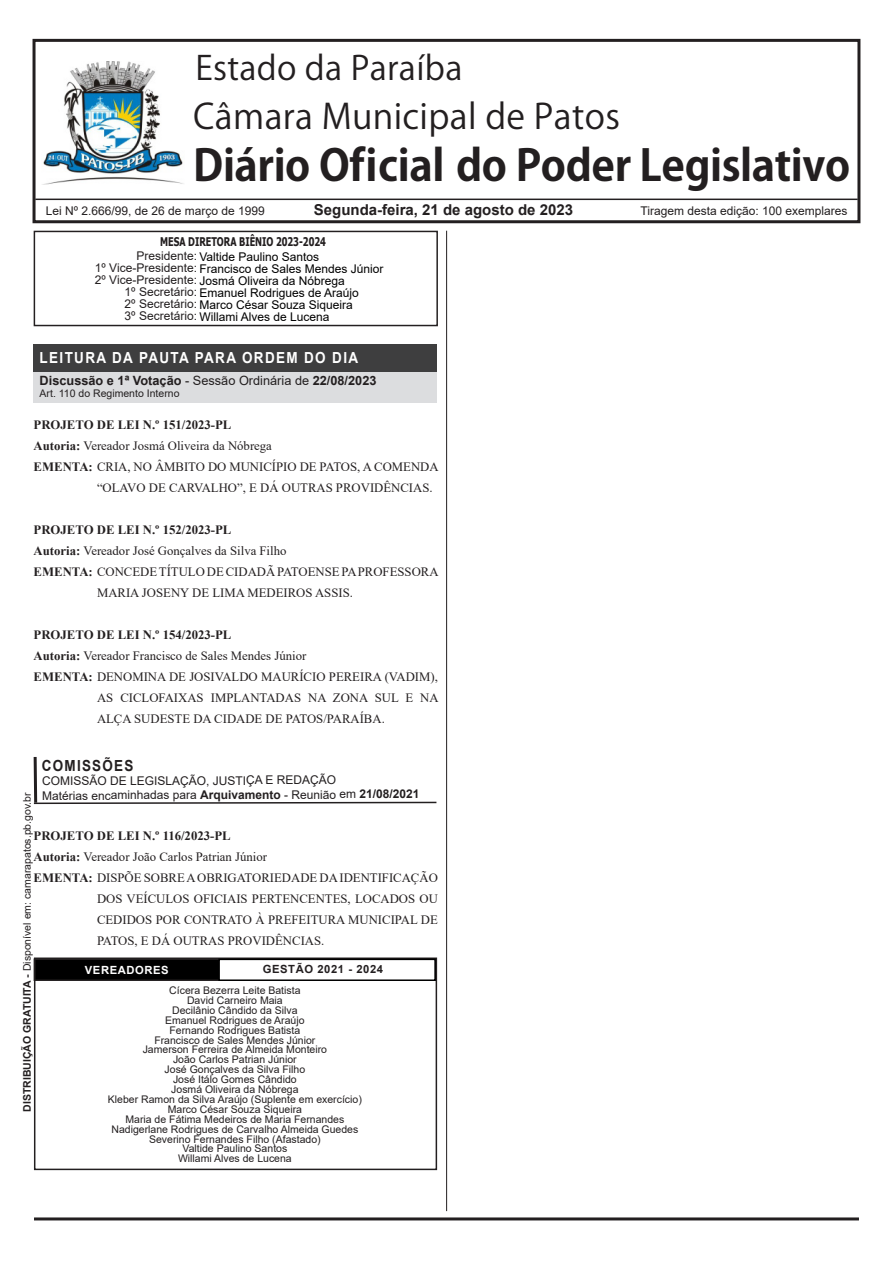
<style>
.page{position:relative;width:893px;height:1263px;background:#fff}
.page>*{position:absolute;margin:0;border:0;box-sizing:border-box;transform-origin:0 0}
.t1{font:700 42.75px "Koz Go Pr 6 N";letter-spacing:-.01em;color:#231f20}
.t2{font:34.5px "Koz Go Pr 6 N";letter-spacing:.01em;color:#231f20}
.t3{font:33px "Koz Go Pr 6 N";letter-spacing:.01em;color:#231f20}
.t4{font:700 15.3px "Arial";letter-spacing:.1em;color:#fff;scale:.88 1}
.t5{font:700 15.3px "Arial";letter-spacing:.085em;color:#231f20;scale:.88 1}
.t6{font:700 15px "Arial";color:#231f20}
.t7{font:12.75px/21px "Times New Roman";color:#231f20}
.t8{font:700 12.75px "Times New Roman";color:#231f20}
.t9{font:700 12.75px "Arial";color:#231f20}
.t10{font:12px "Arial";color:#000}
.t11{font:12px "Arial";letter-spacing:-.005em;color:#231f20}
.t12{font:700 12px "Tahoma";color:#231f20;scale:.75 1}
.t13{font:700 11.25px "Arial";letter-spacing:.05em;color:#231f20}
.t14{font:700 11.25px "Arial";letter-spacing:.05em;color:#fff}
.t15{font:10.5px "Arial";color:#231f20}
.s1{color:#231f20}
.s2{font-weight:400}
.s3{font-weight:700}
</style>
<div class="page">
<div style="left:34px;top:344px;width:403px;height:28px;background:#3e3e3f"></div>
<div style="left:34px;top:372px;width:403px;height:30px;background:#dcdddf"></div>
<svg style="left:33px;top:757px;width:404px;height:48px"></svg>
<div style="left:34px;top:959px;width:402px;height:21px;background:#000"></div>
<div style="left:34px;top:958px;width:403px;height:23px;border:2px solid #231f20"></div>
<div style="left:34px;top:957px;width:403px;height:213px;border:2px solid #231f20"></div>
<div style="left:218px;top:958px;width:218px;height:23px;background:#fff;border:2px solid #000"></div>
<div style="left:33px;top:39px;width:827px;height:184px;border:3px solid #231f20"></div>
<img style="left:42px;top:61px;width:142px;height:124px">
<hr style="left:35px;top:199px;width:823px;height:1px;background:#fff">
<hr style="left:34px;top:1217px;width:825px;height:3px;background:#231f20">
<div style="left:34px;top:231px;width:404px;height:95px;border:2px solid #fff"></div>
<hr style="left:446px;top:231px;width:1px;height:980px;background:#231f20">
<p class="t3" style="left:196px;top:49px;width:268px">Estado da Paraíba</p>
<p class="t2" style="left:193px;top:97px;width:428px">Câmara Municipal de Patos</p>
<p class="t1" style="left:193px;top:142px;width:659px">Diário Oficial do Poder Legislativo</p>
<p class="t11" style="left:46px;top:202px;width:221px">Lei Nº 2.666/99, de 26 de março de 1999</p>
<p class="t6" style="left:314px;top:199px;width:261px">Segunda-feira, 21 de agosto de 2023</p>
<p class="t11" style="left:640px;top:202px;width:208px">Tiragem desta edição: 100 exemplares</p>
<p class="t12" style="left:160px;top:233px;width:222px">MESA DIRETORA BIÊNIO 2023-2024</p>
<p class="t10" style="left:136px;top:248px;width:184px"><span class="s1">Presidente:</span> Valtide Paulino Santos</p>
<p class="t10" style="left:95px;top:260px;width:290px"><span class="s1">1º Vice-Presidente:</span> Francisco de Sales Mendes Júnior</p>
<p class="t10" style="left:95px;top:272px;width:251px"><span class="s1">2º Vice-Presidente:</span> Josmá Oliveira da Nóbrega</p>
<p class="t10" style="left:125px;top:284px;width:236px"><span class="s1">1º Secretário:</span> Emanuel Rodrigues de Araújo</p>
<p class="t10" style="left:125px;top:296px;width:230px"><span class="s1">2º Secretário:</span> Marco César Souza Siqueira</p>
<p class="t10" style="left:125px;top:308px;width:206px"><span class="s1">3º Secretário:</span> Willami Alves de Lucena</p>
<p class="t4" style="left:40px;top:347px;width:363px">LEITURA DA PAUTA PARA ORDEM DO DIA</p>
<p class="t9" style="left:40px;top:371px;width:338px">Discussão e 1ª Votação <span class="s2">- Sessão Ordinária de</span> 22/08/2023</p>
<p class="t15" style="left:40px;top:386px;width:141px">Art. 110 do Regimento Interno</p>
<p class="t8" style="left:34px;top:416px;width:199px">PROJETO DE LEI N.º 151/2023-PL</p>
<p class="t7" style="left:34px;top:435px;width:240px"><span class="s3">Autoria:</span> Vereador Josmá Oliveira da Nóbrega</p>
<p class="t7" style="left:97px;top:456px;width:343px;text-indent:-63px"><span class="s3">EMENTA:</span> CRIA, NO ÂMBITO DO MUNICÍPIO DE PATOS, A COMENDA “OLAVO DE CARVALHO”, E DÁ OUTRAS PROVIDÊNCIAS.</p>
<p class="t8" style="left:34px;top:521px;width:199px">PROJETO DE LEI N.º 152/2023-PL</p>
<p class="t7" style="left:34px;top:540px;width:254px"><span class="s3">Autoria:</span> Vereador José Gonçalves da Silva Filho</p>
<p class="t7" style="left:97px;top:561px;width:343px;text-indent:-63px"><span class="s3">EMENTA:</span> CONCEDE TÍTULO DE CIDADÃ PATOENSE PA PROFESSORA<br>MARIA JOSENY DE LIMA MEDEIROS ASSIS.</p>
<p class="t8" style="left:34px;top:626px;width:199px">PROJETO DE LEI N.º 154/2023-PL</p>
<p class="t7" style="left:34px;top:645px;width:274px"><span class="s3">Autoria:</span> Vereador Francisco de Sales Mendes Júnior</p>
<p class="t7" style="left:97px;top:666px;width:343px;text-align:justify;text-indent:-63px"><span class="s3">EMENTA:</span> DENOMINA DE JOSIVALDO MAURÍCIO PEREIRA (VADIM), AS CICLOFAIXAS IMPLANTADAS NA ZONA SUL E NA ALÇA SUDESTE DA CIDADE DE PATOS/PARAÍBA.</p>
<p class="t5" style="left:42px;top:755px;width:106px">COMISSÕES</p>
<p class="t11" style="left:42px;top:772px;width:296px">COMISSÃO DE LEGISLAÇÃO, JUSTIÇA E REDAÇÃO</p>
<p class="t11" style="left:42px;top:787px;width:379px">Matérias encaminhadas para <span class="s3">Arquivamento</span> - Reunião em <span class="s3">21/08/2021</span></p>
<p class="t8" style="left:34px;top:827px;width:199px">PROJETO DE LEI N.º 116/2023-PL</p>
<p class="t7" style="left:34px;top:846px;width:235px"><span class="s3">Autoria:</span> Vereador João Carlos Patrian Júnior</p>
<p class="t7" style="left:97px;top:867px;width:342px;text-align:justify;text-indent:-63px"><span class="s3">EMENTA:</span> DISPÕE SOBRE A OBRIGATORIEDADE DA IDENTIFICAÇÃO DOS VEÍCULOS OFICIAIS PERTENCENTES, LOCADOS OU CEDIDOS POR CONTRATO À PREFEITURA MUNICIPAL DE PATOS, E DÁ OUTRAS PROVIDÊNCIAS.</p>
<p class="t15" style="left:169px;top:983px;width:133px">Cícera Bezerra Leite Batista</p>
<p class="t15" style="left:187px;top:993px;width:97px">David Carneiro Maia</p>
<p class="t15" style="left:172px;top:1003px;width:127px">Decilânio Cândido da Silva</p>
<p class="t15" style="left:165px;top:1013px;width:141px">Emanuel Rodrigues de Araújo</p>
<p class="t15" style="left:170px;top:1023px;width:132px">Fernando Rodrigues Batista</p>
<p class="t15" style="left:154px;top:1032px;width:163px">Francisco de Sales Mendes Júnior</p>
<p class="t15" style="left:143px;top:1042px;width:186px">Jamerson Ferreira de Almeida Monteiro</p>
<p class="t15" style="left:173px;top:1052px;width:125px">João Carlos Patrian Júnior</p>
<p class="t15" style="left:165px;top:1062px;width:142px">José Gonçalves da Silva Filho</p>
<p class="t15" style="left:173px;top:1072px;width:125px">José Itálo Gomes Cândido</p>
<p class="t15" style="left:171px;top:1082px;width:129px">Josmá Oliveira da Nóbrega</p>
<p class="t15" style="left:108px;top:1092px;width:255px">Kleber Ramon da Silva Araújo (Suplente em exercício)</p>
<p class="t15" style="left:168px;top:1102px;width:136px">Marco César Souza Siqueira</p>
<p class="t15" style="left:125px;top:1112px;width:220px">Maria de Fátima Medeiros de Maria Fernandes</p>
<p class="t15" style="left:111px;top:1122px;width:248px">Nadigerlane Rodrigues de Carvalho Almeida Guedes</p>
<p class="t15" style="left:149px;top:1131px;width:173px">Severino Fernandes Filho (Afastado)</p>
<p class="t15" style="left:182px;top:1141px;width:106px">Valtide Paulino Santos</p>
<p class="t15" style="left:178px;top:1151px;width:115px">Willami Alves de Lucena</p>
<p class="t15" style="left:20px;top:1112px;width:321px;rotate:-90deg"><span class="s3">DISTRIBUIÇÃO GRATUITA -</span> Disponível em: camarapatos.pb.gov.br</p>
<p class="t14" style="left:85px;top:962px;width:85px">VEREADORES</p>
<p class="t13" style="left:263px;top:961px;width:122px">GESTÃO 2021 - 2024</p>
</div>
